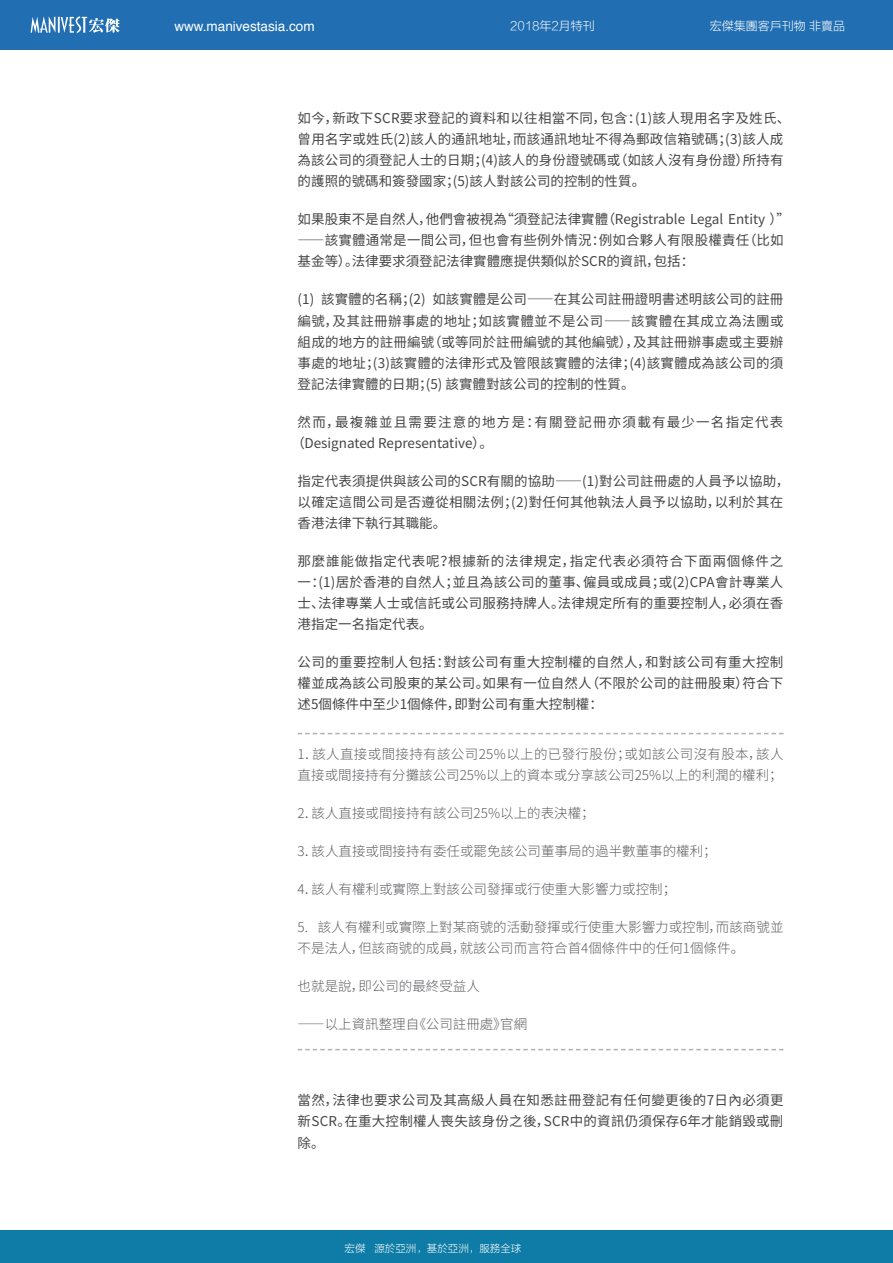
<style>
.page{position:relative;width:893px;height:1263px;background:#fff}
.page>*{position:absolute;margin:0;border:0;box-sizing:border-box;transform-origin:0 0}
.t1{font:13.5px/21px "Noto Sans Hans";letter-spacing:.015em;color:#454547;text-align:justify}
.t2{font:300 13.5px/21px "Noto Sans Hans";color:#5e5f62}
.t3{font:13.5px/21px "Noto Sans Hans";letter-spacing:.09em;color:#454547}
.t4{font:13.5px "Helvetica";color:#fff}
.t5{font:12px "FZLTKHK GBK1 0";color:#fff}
.t6{font:10.5px "FZLTKHK GBK1 0";color:#fff}
</style>
<div class="page">
<div style="left:0;top:0;width:893px;height:50px;background:#216fb2"></div>
<svg style="left:31px;top:16px;width:89px;height:17px"></svg>
<div style="left:0;top:1231px;width:893px;height:32px;background:#0e7ca6"></div>
<svg style="left:298px;top:1049px;width:485px;height:1px"></svg>
<svg style="left:298px;top:733px;width:485px;height:1px"></svg>
<p class="t5" style="left:510px;top:19px;width:86px">2018年2月特刊</p>
<p class="t4" style="left:174px;top:16px;width:142px">www.manivestasia.com</p>
<p class="t5" style="left:710px;top:19px;width:137px">宏傑集團客戶刊物 非賣品</p>
<p class="t1" style="left:298px;top:108px;width:494px;text-align:left">如今，新政下SCR要求登記的資料和以往相當不同，包含：(1)該人現用名字及姓氏、曾用名字或姓氏(2)該人的通訊地址，而該通訊地址不得為郵政信箱號碼；(3)該人成為該公司的須登記人士的日期；(4)該人的身份證號碼或（如該人沒有身份證）所持有的護照的號碼和簽發國家；(5)該人對該公司的控制的性質。</p>
<p class="t1" style="left:298px;top:209px;width:494px;text-align:left">如果股東不是自然人，他們會被視為“須登記法律實體（Registrable Legal Entity ）” ——該實體通常是一間公司，但也會有些例外情況：例如合夥人有限股權責任（比如基金等）。法律要求須登記法律實體應提供類似於SCR的資訊，包括：</p>
<p class="t1" style="left:298px;top:289px;width:487px">(1) 該實體的名稱；(2) 如該實體是公司——在其公司註冊證明書述明該公司的註冊編號，及其註冊辦事處的地址；如該實體並不是公司——該實體在其成立為法團或組成的地方的註冊編號（或等同於註冊編號的其他編號），及其註冊辦事處或主要辦事處的地址；(3)該實體的法律形式及管限該實體的法律；(4)該實體成為該公司的須登記法律實體的日期；(5) 該實體對該公司的控制的性質。</p>
<p class="t3" style="left:291px;top:411px;width:493px;text-indent:6px">然而，最複雜並且需要注意的地方是：有關登記冊亦須載有最少一名指定代表（Designated Representative）。</p>
<p class="t1" style="left:298px;top:470px;width:493px;text-align:left">指定代表須提供與該公司的SCR有關的協助——(1)對公司註冊處的人員予以協助，以確定這間公司是否遵從相關法例；(2)對任何其他執法人員予以協助，以利於其在香港法律下執行其職能。</p>
<p class="t1" style="left:298px;top:550px;width:487px">那麼誰能做指定代表呢？根據新的法律規定，指定代表必須符合下面兩個條件之一：(1)居於香港的自然人；並且為該公司的董事、僱員或成員；或(2)CPA會計專業人士、法律專業人士或信託或公司服務持牌人。法律規定所有的重要控制人，必須在香港指定一名指定代表。</p>
<p class="t1" style="left:298px;top:651px;width:487px">公司的重要控制人包括：對該公司有重大控制權的自然人，和對該公司有重大控制權並成為該公司股東的某公司。如果有一位自然人（不限於公司的註冊股東）符合下述5個條件中至少1個條件，即對公司有重大控制權：</p>
<p class="t2" style="left:298px;top:744px;width:487px">1．該人直接或間接持有該公司25%以上的已發行股份；或如該公司沒有股本，該人直接或間接持有分攤該公司25%以上的資本或分享該公司25%以上的利潤的權利；</p>
<p class="t2" style="left:298px;top:803px;width:299px">2．該人直接或間接持有該公司25%以上的表決權；</p>
<p class="t2" style="left:298px;top:841px;width:420px">3．該人直接或間接持有委任或罷免該公司董事局的過半數董事的權利；</p>
<p class="t2" style="left:298px;top:879px;width:380px">4．該人有權利或實際上對該公司發揮或行使重大影響力或控制；</p>
<p class="t2" style="left:298px;top:917px;width:487px">5. 該人有權利或實際上對某商號的活動發揮或行使重大影響力或控制，而該商號並不是法人，但該商號的成員，就該公司而言符合首4個條件中的任何1個條件。</p>
<p class="t2" style="left:298px;top:976px;width:184px">也就是說，即公司的最終受益人</p>
<p class="t2" style="left:298px;top:1014px;width:231px">——以上資訊整理自《公司註冊處》官網</p>
<p class="t1" style="left:298px;top:1090px;width:487px">當然，法律也要求公司及其高級人員在知悉註冊登記有任何變更後的7日內必須更新SCR。在重大控制權人喪失該身份之後，SCR中的資訊仍須保存6年才能銷毀或刪除。</p>
<p class="t6" style="left:345px;top:1242px;width:178px">宏傑 源於亞洲，基於亞洲，服務全球</p>
</div>
